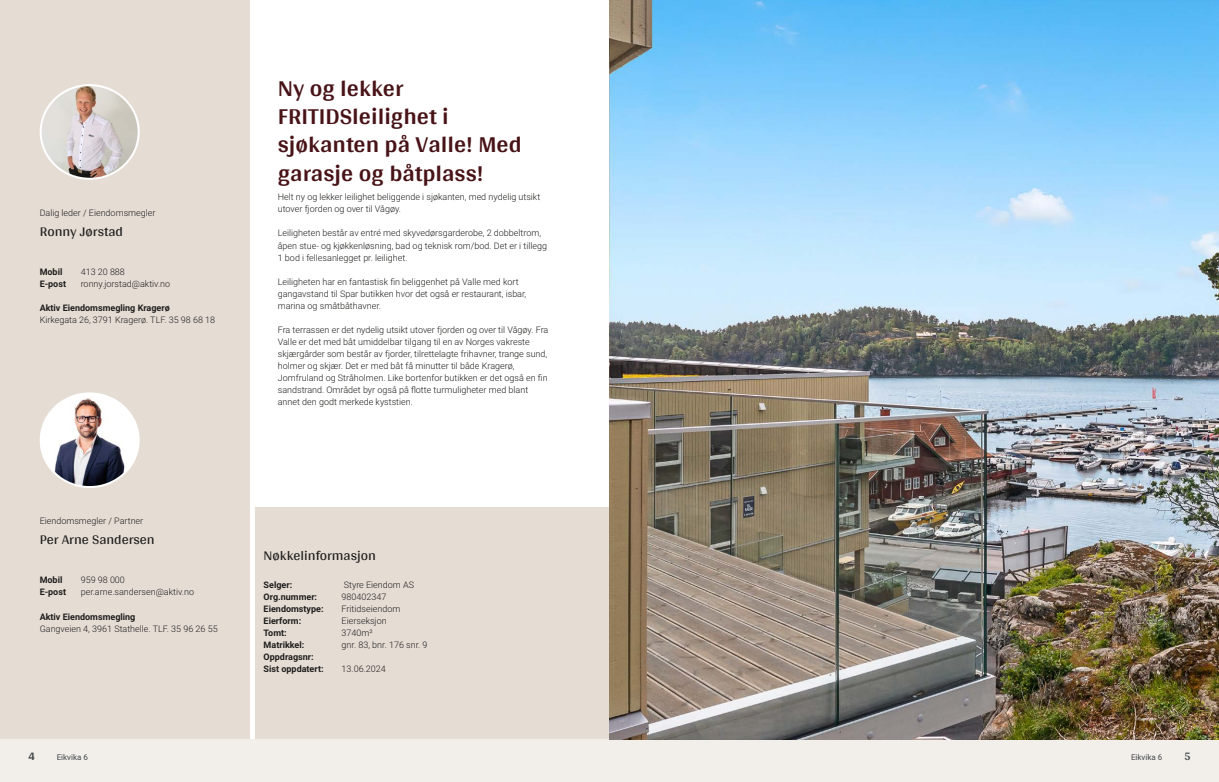
<style>
.page{position:relative;width:1219px;height:782px;background:#fff}
.page>*{position:absolute;margin:0;border:0;box-sizing:border-box;transform-origin:0 0}
.t1{font:700 24px/28px "Arya";color:#481317}
.t2{font:14px "Arya";color:#1d1d1b}
.t3{font:700 12px "Arya";color:#414749}
.t4{font:300 9px/12px "Roboto";color:#1d1d1b}
.t5{font:700 9px/12px "Roboto";color:#1d1d1b}
.t6{font:8px "Roboto";color:#414749}
</style>
<div class="page">
<div style="left:0;top:0;width:249px;height:739px;background:#e5dcd4"></div>
<div style="left:255px;top:506px;width:354px;height:233px;background:#e5dcd4"></div>
<img style="left:41px;top:85px;width:96px;height:94px">
<div style="left:40px;top:84px;width:100px;height:96px;border:2px solid #fff;border-radius:50%"></div>
<img style="left:41px;top:395px;width:96px;height:92px">
<div style="left:40px;top:392px;width:100px;height:96px;border:2px solid #fff;border-radius:50%"></div>
<div style="left:0;top:739px;width:609px;height:42px;background:#f2eeea"></div>
<div style="left:609px;top:739px;width:610px;height:42px;background:#f2eeea"></div>
<img style="left:609px;top:0;width:610px;height:739px">
<p class="t4" style="left:40px;top:206px;width:117px">Dalig leder / Eiendomsmegler</p>
<h2 class="t2" style="left:40px;top:222px;width:85px">Ronny Jørstad</h2>
<p class="t5" style="left:40px;top:265px;width:24px">Mobil</p>
<p class="t4" style="left:81px;top:265px;width:46px">413 20 888</p>
<p class="t5" style="left:40px;top:277px;width:28px">E‑post</p>
<p class="t4" style="left:81px;top:277px;width:91px">ronny.jorstad@aktiv.no</p>
<p class="t5" style="left:40px;top:301px;width:132px">Aktiv Eiendomsmegling Kragerø</p>
<p class="t4" style="left:40px;top:313px;width:177px">Kirkegata 26, 3791 Kragerø. TLF. 35 98 68 18</p>
<p class="t4" style="left:40px;top:514px;width:105px">Eiendomsmegler / Partner</p>
<h2 class="t2" style="left:40px;top:530px;width:117px">Per Arne Sandersen</h2>
<p class="t5" style="left:40px;top:573px;width:24px">Mobil</p>
<p class="t4" style="left:81px;top:573px;width:46px">959 98 000</p>
<p class="t5" style="left:40px;top:585px;width:28px">E‑post</p>
<p class="t4" style="left:81px;top:585px;width:115px">per.arne.sandersen@aktiv.no</p>
<p class="t5" style="left:40px;top:609px;width:97px">Aktiv Eiendomsmegling</p>
<p class="t4" style="left:40px;top:621px;width:179px">Gangveien 4, 3961 Stathelle. TLF. 35 96 26 55</p>
<h1 class="t1" style="left:278px;top:74px;width:245px">Ny og lekker<br>FRITIDSleilighet i sjøkanten på Valle! Med garasje og båtplass!</h1>
<p class="t4" style="left:278px;top:191px;width:264px">Helt ny og lekker leilighet beliggende i sjøkanten, med nydelig utsikt utover fjorden og over til Vågøy.</p>
<p class="t4" style="left:278px;top:227px;width:271px">Leiligheten består av entré med skyvedørsgarderobe, 2 dobbeltrom, åpen stue‑ og kjøkkenløsning, bad og teknisk rom/bod. Det er i tillegg<br>1 bod i fellesanlegget pr. leilighet.</p>
<p class="t4" style="left:278px;top:275px;width:250px">Leiligheten har en fantastisk fin beliggenhet på Valle med kort gangavstand til Spar butikken hvor det også er restaurant, isbar, marina og småtbåthavner.</p>
<p class="t4" style="left:278px;top:323px;width:272px">Fra terrassen er det nydelig utsikt utover fjorden og over til Vågøy. Fra Valle er det med båt umiddelbar tilgang til en av Norges vakreste skjærgårder som består av fjorder, tilrettelagte frihavner, trange sund, holmer og skjær. Det er med båt få minutter til både Kragerø, Jomfruland og Stråholmen. Like bortenfor butikken er det også en fin sandstrand. Området byr også på flotte turmuligheter med blant annet den godt merkede kyststien.</p>
<h2 class="t2" style="left:264px;top:546px;width:114px">Nøkkelinformasjon</h2>
<p class="t5" style="left:264px;top:577px;width:30px">Selger:</p>
<p class="t4" style="left:344px;top:577px;width:72px">Styre Eiendom AS</p>
<p class="t5" style="left:264px;top:589px;width:55px">Org.nummer:</p>
<p class="t4" style="left:342px;top:589px;width:46px">980402347</p>
<p class="t5" style="left:264px;top:601px;width:61px">Eiendomstype:</p>
<p class="t4" style="left:342px;top:601px;width:60px">Fritidseiendom</p>
<p class="t5" style="left:264px;top:613px;width:39px">Eierform:</p>
<p class="t4" style="left:342px;top:613px;width:47px">Eierseksjon</p>
<p class="t5" style="left:264px;top:625px;width:25px">Tomt:</p>
<p class="t4" style="left:342px;top:625px;width:33px">3740m²</p>
<p class="t5" style="left:264px;top:637px;width:42px">Matrikkel:</p>
<p class="t4" style="left:342px;top:637px;width:87px">gnr. 83, bnr. 176 snr. 9</p>
<p class="t5" style="left:264px;top:649px;width:61px">Oppdragsnr:<br>Sist oppdatert:</p>
<p class="t4" style="left:342px;top:661px;width:46px">13.06.2024</p>
<h3 class="t3" style="left:28px;top:749px;width:8px">4</h3>
<p class="t6" style="left:57px;top:751px;width:33px">Eikvika 6</p>
<p class="t6" style="left:1131px;top:751px;width:33px">Eikvika 6</p>
<h3 class="t3" style="left:1184px;top:749px;width:8px">5</h3>
</div>
